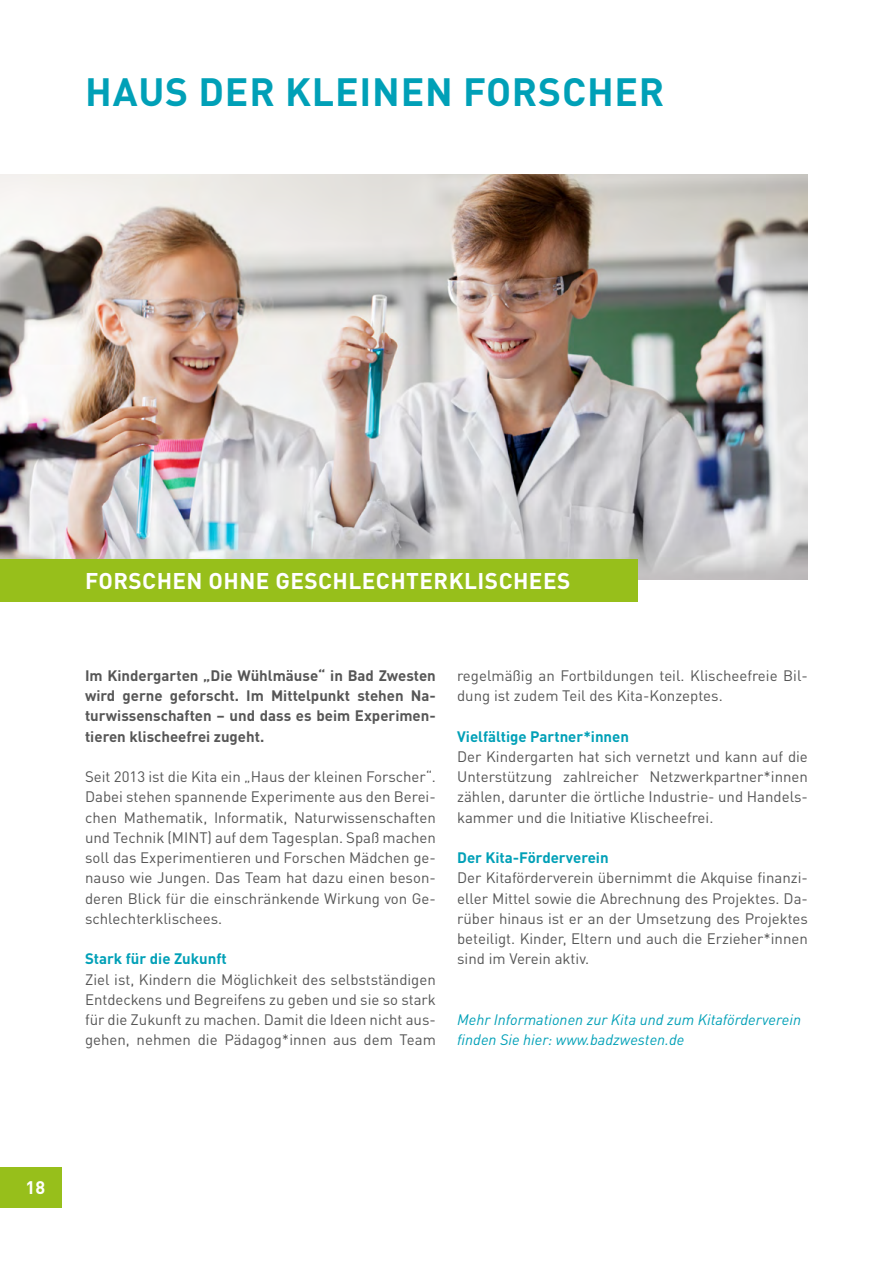
<style>
.page{position:relative;width:893px;height:1263px;background:#fff}
.page>*{position:absolute;margin:0;border:0;box-sizing:border-box;transform-origin:0 0}
.t1{font:700 39px "DIN Pro";letter-spacing:.02em;color:#00a0b7}
.t2{font:700 22.5px "DIN Pro";letter-spacing:.02em;color:#fff}
.t3{font:700 18px "DIN Pro";color:#fff}
.t4{font:15px/20.2px "DIN Pro";color:#565656;text-align:justify}
.t5{font:700 15px/20.2px "DIN Pro";color:#565656;text-align:justify}
.t6{font:italic 15px/20.2px "DIN Pro";color:#00a0b7}
.t7{font:700 15px "DIN Pro";color:#00a0b7}
</style>
<div class="page">
<div style="left:0;top:1167px;width:62px;height:40px;background:#97bf1b"></div>
<img style="left:0;top:175px;width:808px;height:405px">
<div style="left:0;top:559px;width:638px;height:43px;background:#97bf1b"></div>
<h1 class="t1" style="left:85px;top:62px;width:581px">HAUS DER KLEINEN FORSCHER</h1>
<h2 class="t2" style="left:85px;top:563px;width:487px">FORSCHEN OHNE GESCHLECHTERKLISCHEES</h2>
<p class="t5" style="left:85px;top:664px;width:352px">Im Kindergarten „Die Wühlmäuse“ in Bad Zwesten wird gerne geforscht. Im Mittelpunkt stehen Na&shy;turwissenschaften – und dass es beim Experimen&shy;tieren klischeefrei zugeht.</p>
<p class="t4" style="left:85px;top:766px;width:352px">Seit 2013 ist die Kita ein „Haus der kleinen Forscher“.<br>Dabei stehen spannende Experimente aus den Berei&shy;chen Mathematik, Informatik, Naturwissenschaften und Technik (MINT) auf dem Tagesplan. Spaß machen soll das Experimentieren und Forschen Mädchen ge&shy;nauso wie Jungen. Das Team hat dazu einen beson&shy;deren Blick für die einschränkende Wirkung von Ge&shy;schlechterklischees.</p>
<p class="t7" style="left:85px;top:947px;width:143px">Stark für die Zukunft</p>
<p class="t4" style="left:85px;top:968px;width:352px">Ziel ist, Kindern die Möglichkeit des selbstständigen Entdeckens und Begreifens zu geben und sie so stark für die Zukunft zu machen. Damit die Ideen nicht aus&shy;gehen, nehmen die Pädagog*innen aus dem Team</p>
<p class="t4" style="left:457px;top:664px;width:352px">regelmäßig an Fortbildungen teil. Klischeefreie Bil&shy;dung ist zudem Teil des Kita-Konzeptes.</p>
<p class="t7" style="left:457px;top:724px;width:173px">Vielfältige Partner*innen</p>
<p class="t4" style="left:457px;top:745px;width:352px">Der Kindergarten hat sich vernetzt und kann auf die Unterstützung zahlreicher Netzwerkpartner*innen zählen, darunter die örtliche Industrie- und Handels&shy;kammer und die Initiative Klischeefrei.</p>
<p class="t7" style="left:457px;top:846px;width:153px">Der Kita-Förderverein</p>
<p class="t4" style="left:457px;top:867px;width:352px">Der Kitaförderverein übernimmt die Akquise finanzi&shy;eller Mittel sowie die Abrechnung des Projektes. Da&shy;rüber hinaus ist er an der Umsetzung des Projektes beteiligt. Kinder, Eltern und auch die Erzieher*innen sind im Verein aktiv.</p>
<p class="t6" style="left:457px;top:1008px;width:345px">Mehr Informationen zur Kita und zum Kitaförderverein finden Sie hier: www.badzwesten.de</p>
<p class="t3" style="left:26px;top:1173px;width:21px">18</p>
</div>
